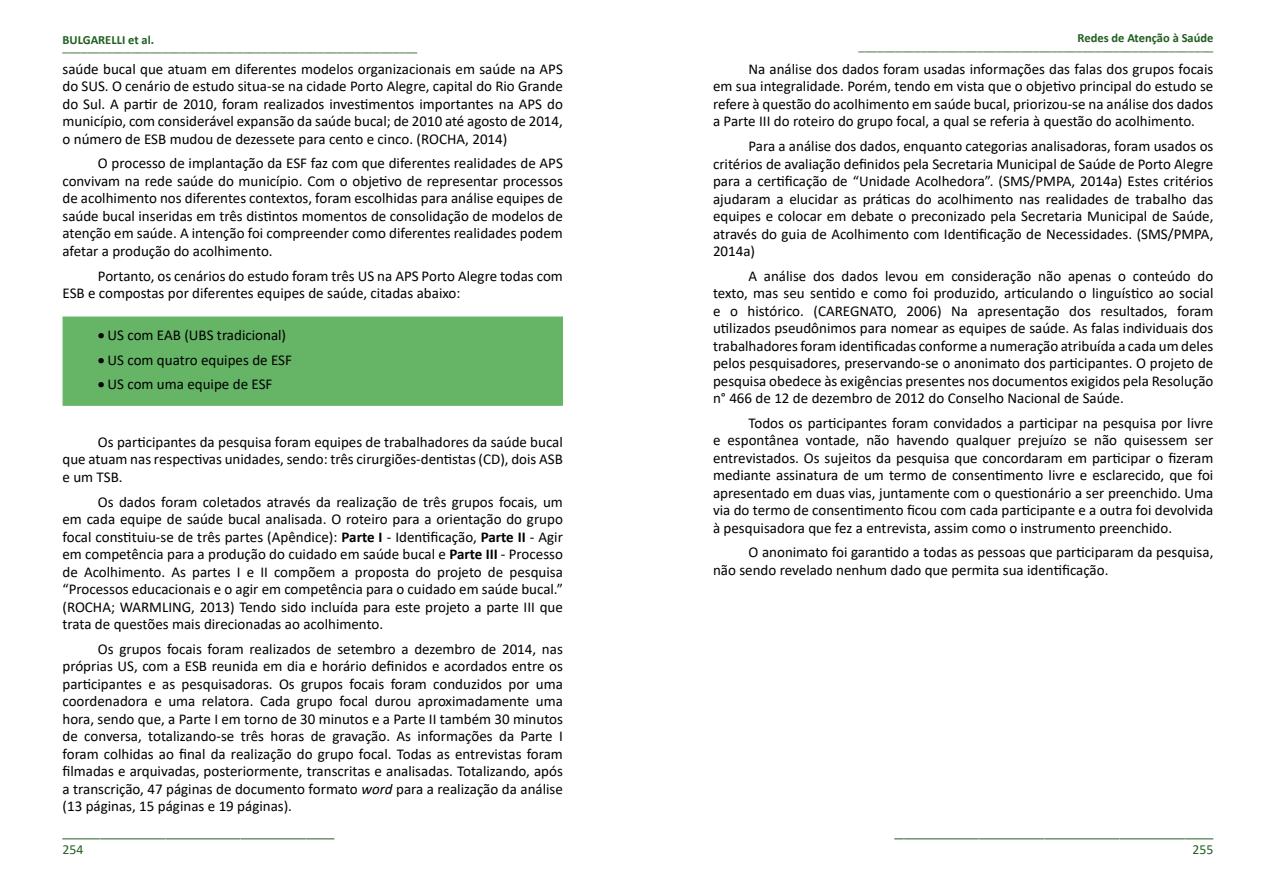
<style>
.page{position:relative;width:1276px;height:886px;background:#fff}
.page>*{position:absolute;margin:0;border:0;box-sizing:border-box;transform-origin:0 0}
.t1{font:18.75px "Minion Pro";color:#215e21}
.t2{font:15px/17.5px "Calibri";color:#000;text-align:justify}
.t3{font:13.75px "Calibri";color:#215e21}
.t4{font:12.5px "Calibri";color:#215e21}
.t5{font:700 12.5px "Calibri";color:#215e21}
.s1{font-weight:700}
.s2{font-style:italic}
</style>
<div class="page">
<div style="left:62px;top:316px;width:501px;height:90px;background:#66b466"></div>
<p class="t5" style="left:63px;top:31px;width:93px">BULGARELLI et al.</p>
<p class="t4" style="left:63px;top:38px;width:356px">_________________________________________________________</p>
<p class="t2" style="left:62px;top:60px;width:502px">saúde bucal que atuam em diferentes modelos organizacionais em saúde na APS do SUS. O cenário de estudo situa-se na cidade Porto Alegre, capital do Rio Grande do Sul. A partir de 2010, foram realizados investimentos importantes na APS do município, com considerável expansão da saúde bucal; de 2010 até agosto de 2014, o número de ESB mudou de dezessete para cento e cinco. (ROCHA, 2014)</p>
<p class="t2" style="left:62px;top:154px;width:502px;text-indent:35px">O processo de implantação da ESF faz com que diferentes realidades de APS convivam na rede saúde do município. Com o objetivo de representar processos de acolhimento nos diferentes contextos, foram escolhidas para análise equipes de saúde bucal inseridas em três distintos momentos de consolidação de modelos de atenção em saúde. A intenção foi compreender como diferentes realidades podem afetar a produção do acolhimento.</p>
<p class="t2" style="left:62px;top:266px;width:502px;text-indent:35px">Portanto, os cenários do estudo foram três US na APS Porto Alegre todas com<br>ESB e compostas por diferentes equipes de saúde, citadas abaixo:</p>
<p class="t2" style="left:98px;top:326px;width:190px">• US com EAB (UBS tradicional)</p>
<p class="t2" style="left:98px;top:351px;width:196px">• US com quatro equipes de ESF</p>
<p class="t2" style="left:98px;top:375px;width:176px">• US com uma equipe de ESF</p>
<p class="t2" style="left:62px;top:433px;width:502px;text-indent:35px">Os participantes da pesquisa foram equipes de trabalhadores da saúde bucal que atuam nas respectivas unidades, sendo: três cirurgiões-dentistas (CD), dois ASB e um TSB.</p>
<p class="t2" style="left:62px;top:492px;width:502px;text-indent:35px">Os dados foram coletados através da realização de três grupos focais, um em cada equipe de saúde bucal analisada. O roteiro para a orientação do grupo focal constituiu-se de três partes (Apêndice): <span class="s1">Parte I</span> - Identificação, <span class="s1">Parte II</span> - Agir em competência para a produção do cuidado em saúde bucal e <span class="s1">Parte III</span> - Processo de Acolhimento. As partes I e II compõem a proposta do projeto de pesquisa “Processos educacionais e o agir em competência para o cuidado em saúde bucal.” (ROCHA; WARMLING, 2013) Tendo sido incluída para este projeto a parte III que trata de questões mais direcionadas ao acolhimento.</p>
<p class="t2" style="left:62px;top:639px;width:502px;text-indent:35px">Os grupos focais foram realizados de setembro a dezembro de 2014, nas próprias US, com a ESB reunida em dia e horário definidos e acordados entre os participantes e as pesquisadoras. Os grupos focais foram conduzidos por uma coordenadora e uma relatora. Cada grupo focal durou aproximadamente uma hora, sendo que, a Parte I em torno de 30 minutos e a Parte II também 30 minutos de conversa, totalizando-se três horas de gravação. As informações da Parte I foram colhidas ao final da realização do grupo focal. Todas as entrevistas foram filmadas e arquivadas, posteriormente, transcritas e analisadas. Totalizando, após a transcrição, 47 páginas de documento formato <span class="s2">word</span> para a realização da análise (13 páginas, 15 páginas e 19 páginas).</p>
<p class="t5" style="left:1077px;top:29px;width:137px">Redes de Atenção à Saúde</p>
<p class="t4" style="left:858px;top:37px;width:356px">_________________________________________________________</p>
<p class="t2" style="left:713px;top:60px;width:502px;text-indent:35px">Na análise dos dados foram usadas informações das falas dos grupos focais em sua integralidade. Porém, tendo em vista que o objetivo principal do estudo se refere à questão do acolhimento em saúde bucal, priorizou-se na análise dos dados a Parte III do roteiro do grupo focal, a qual se referia à questão do acolhimento.</p>
<p class="t2" style="left:713px;top:137px;width:502px;text-indent:35px">Para a análise dos dados, enquanto categorias analisadoras, foram usados os critérios de avaliação definidos pela Secretaria Municipal de Saúde de Porto Alegre para a certificação de “Unidade Acolhedora”. (SMS/PMPA, 2014a) Estes critérios ajudaram a elucidar as práticas do acolhimento nas realidades de trabalho das equipes e colocar em debate o preconizado pela Secretaria Municipal de Saúde, através do guia de Acolhimento com Identificação de Necessidades. (SMS/PMPA, 2014a)</p>
<p class="t2" style="left:713px;top:266px;width:502px;text-indent:35px">A análise dos dados levou em consideração não apenas o conteúdo do texto, mas seu sentido e como foi produzido, articulando o linguístico ao social e o histórico. (CAREGNATO, 2006) Na apresentação dos resultados, foram utilizados pseudônimos para nomear as equipes de saúde. As falas individuais dos trabalhadores foram identificadas conforme a numeração atribuída a cada um deles pelos pesquisadores, preservando-se o anonimato dos participantes. O projeto de pesquisa obedece às exigências presentes nos documentos exigidos pela Resolução n° 466 de 12 de dezembro de 2012 do Conselho Nacional de Saúde.</p>
<p class="t2" style="left:713px;top:414px;width:502px;text-indent:35px">Todos os participantes foram convidados a participar na pesquisa por livre e espontânea vontade, não havendo qualquer prejuízo se não quisessem ser entrevistados. Os sujeitos da pesquisa que concordaram em participar o fizeram mediante assinatura de um termo de consentimento livre e esclarecido, que foi apresentado em duas vias, juntamente com o questionário a ser preenchido. Uma via do termo de consentimento ficou com cada participante e a outra foi devolvida à pesquisadora que fez a entrevista, assim como o instrumento preenchido.</p>
<p class="t2" style="left:713px;top:543px;width:502px;text-indent:35px">O anonimato foi garantido a todas as pessoas que participaram da pesquisa, não sendo revelado nenhum dado que permita sua identificação.</p>
<p class="t1" style="left:62px;top:818px;width:273px">_____________________________</p>
<p class="t1" style="left:894px;top:818px;width:320px">__________________________________</p>
<p class="t3" style="left:62px;top:840px;width:22px">254</p>
<p class="t3" style="left:1192px;top:840px;width:22px">255</p>
</div>
